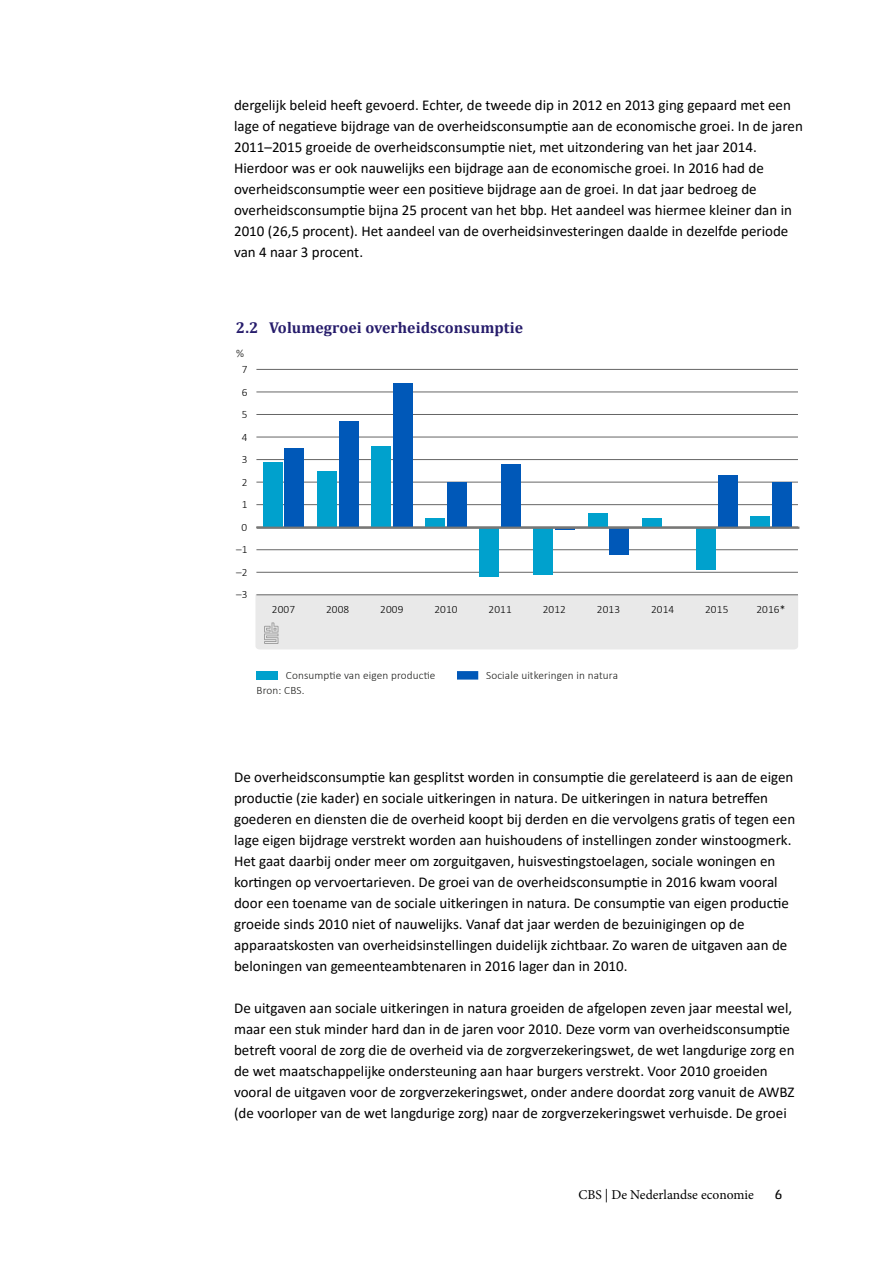
<style>
.page{position:relative;width:893px;height:1263px;background:#fff}
.page>*{position:absolute;margin:0;border:0;box-sizing:border-box;transform-origin:0 0}
.t1{font:700 15.75px "Cambria";letter-spacing:.005em;color:#271d6c}
.t2{font:15px/21px "Calibri";color:#000}
.t3{font:13.5px "Minion Pro";color:#000}
.t4{font:13.5px "Akko Pro";color:#000}
.t5{font:300 11.25px "Calibri";letter-spacing:.01em;color:#1d1d1b}
.t6{font:300 11.25px "Calibri";letter-spacing:.01em;color:#000}
</style>
<div class="page">
<div style="left:255px;top:595px;width:543px;height:54px;background:#e9e9e9"></div>
<hr style="left:256px;top:594px;width:542px;height:1px;background:#666">
<hr style="left:256px;top:572px;width:542px;height:1px;background:#666">
<hr style="left:256px;top:549px;width:542px;height:1px;background:#666">
<hr style="left:256px;top:527px;width:542px;height:1px;background:#666">
<hr style="left:256px;top:504px;width:542px;height:1px;background:#666">
<hr style="left:256px;top:482px;width:542px;height:1px;background:#666">
<hr style="left:256px;top:459px;width:542px;height:1px;background:#666">
<hr style="left:256px;top:437px;width:542px;height:1px;background:#666">
<hr style="left:256px;top:414px;width:542px;height:1px;background:#666">
<hr style="left:256px;top:392px;width:542px;height:1px;background:#666">
<hr style="left:256px;top:369px;width:542px;height:1px;background:#666">
<div style="left:285px;top:448px;width:19px;height:79px;background:#0058b8"></div>
<div style="left:339px;top:421px;width:19px;height:106px;background:#0058b8"></div>
<div style="left:393px;top:383px;width:19px;height:144px;background:#0058b8"></div>
<div style="left:447px;top:482px;width:20px;height:45px;background:#0058b8"></div>
<div style="left:501px;top:464px;width:20px;height:63px;background:#0058b8"></div>
<div style="left:609px;top:527px;width:20px;height:27px;background:#0058b8"></div>
<div style="left:718px;top:475px;width:19px;height:52px;background:#0058b8"></div>
<div style="left:772px;top:482px;width:19px;height:45px;background:#0058b8"></div>
<div style="left:263px;top:462px;width:19px;height:65px;background:#00a1cd"></div>
<div style="left:317px;top:471px;width:20px;height:56px;background:#00a1cd"></div>
<div style="left:371px;top:446px;width:20px;height:81px;background:#00a1cd"></div>
<div style="left:425px;top:518px;width:20px;height:9px;background:#00a1cd"></div>
<div style="left:480px;top:527px;width:19px;height:50px;background:#00a1cd"></div>
<div style="left:534px;top:527px;width:19px;height:47px;background:#00a1cd"></div>
<div style="left:588px;top:514px;width:19px;height:13px;background:#00a1cd"></div>
<div style="left:642px;top:518px;width:19px;height:9px;background:#00a1cd"></div>
<div style="left:696px;top:527px;width:20px;height:43px;background:#00a1cd"></div>
<div style="left:750px;top:516px;width:20px;height:11px;background:#00a1cd"></div>
<hr style="left:257px;top:527px;width:542px;height:2px;background:#777776">
<div style="left:257px;top:671px;width:21px;height:9px;background:#00a1cd"></div>
<svg style="left:457px;top:671px;width:22px;height:9px"></svg>
<p class="t2" style="left:234px;top:94px;width:570px">dergelijk beleid heeft gevoerd. Echter, de tweede dip in 2012 en 2013 ging gepaard met een lage of negatieve bijdrage van de overheidsconsumptie aan de economische groei. In de jaren 2011–2015 groeide de overheidsconsumptie niet, met uitzondering van het jaar 2014.<br>Hierdoor was er ook nauwelijks een bijdrage aan de economische groei. In 2016 had de overheidsconsumptie weer een positieve bijdrage aan de groei. In dat jaar bedroeg de overheidsconsumptie bijna 25 procent van het bbp. Het aandeel was hiermee kleiner dan in 2010 (26,5 procent). Het aandeel van de overheidsinvesteringen daalde in dezelfde periode van 4 naar 3 procent.</p>
<p class="t1" style="left:236px;top:318px;width:289px">2.2 Volumegroei overheidsconsumptie</p>
<p class="t5" style="left:236px;top:346px;width:9px">%</p>
<p class="t6" style="left:242px;top:362px;width:7px">7</p>
<p class="t6" style="left:242px;top:385px;width:7px">6</p>
<p class="t6" style="left:242px;top:407px;width:7px">5</p>
<p class="t6" style="left:242px;top:430px;width:7px">4</p>
<p class="t6" style="left:242px;top:452px;width:7px">3</p>
<p class="t6" style="left:242px;top:475px;width:7px">2</p>
<p class="t6" style="left:242px;top:498px;width:7px">1</p>
<p class="t6" style="left:241px;top:520px;width:7px">0</p>
<p class="t6" style="left:236px;top:543px;width:13px">–1</p>
<p class="t6" style="left:236px;top:565px;width:13px">–2</p>
<p class="t6" style="left:236px;top:588px;width:13px">–3</p>
<p class="t6" style="left:272px;top:603px;width:25px">2007</p>
<p class="t6" style="left:326px;top:603px;width:25px">2008</p>
<p class="t6" style="left:380px;top:603px;width:25px">2009</p>
<p class="t6" style="left:434px;top:603px;width:25px">2010</p>
<p class="t6" style="left:488px;top:603px;width:25px">2011</p>
<p class="t6" style="left:543px;top:603px;width:25px">2012</p>
<p class="t6" style="left:597px;top:603px;width:25px">2013</p>
<p class="t6" style="left:651px;top:603px;width:25px">2014</p>
<p class="t6" style="left:705px;top:603px;width:25px">2015</p>
<p class="t6" style="left:756px;top:603px;width:30px">2016*</p>
<p class="t5" style="left:286px;top:668px;width:151px">Consumptie van eigen productie</p>
<p class="t5" style="left:486px;top:668px;width:133px">Sociale uitkeringen in natura</p>
<p class="t5" style="left:257px;top:683px;width:49px">Bron: CBS.</p>
<p class="t2" style="left:234px;top:766px;width:563px">De overheidsconsumptie kan gesplitst worden in consumptie die gerelateerd is aan de eigen productie (zie kader) en sociale uitkeringen in natura. De uitkeringen in natura betreffen goederen en diensten die de overheid koopt bij derden en die vervolgens gratis of tegen een lage eigen bijdrage verstrekt worden aan huishoudens of instellingen zonder winstoogmerk.<br>Het gaat daarbij onder meer om zorguitgaven, huisvestingstoelagen, sociale woningen en kortingen op vervoertarieven. De groei van de overheidsconsumptie in 2016 kwam vooral door een toename van de sociale uitkeringen in natura. De consumptie van eigen productie groeide sinds 2010 niet of nauwelijks. Vanaf dat jaar werden de bezuinigingen op de apparaatskosten van overheidsinstellingen duidelijk zichtbaar. Zo waren de uitgaven aan de beloningen van gemeenteambtenaren in 2016 lager dan in 2010.</p>
<p class="t2" style="left:234px;top:997px;width:562px">De uitgaven aan sociale uitkeringen in natura groeiden de afgelopen zeven jaar meestal wel, maar een stuk minder hard dan in de jaren voor 2010. Deze vorm van overheidsconsumptie betreft vooral de zorg die de overheid via de zorgverzekeringswet, de wet langdurige zorg en de wet maatschappelijke ondersteuning aan haar burgers verstrekt. Voor 2010 groeiden vooral de uitgaven voor de zorgverzekeringswet, onder andere doordat zorg vanuit de AWBZ (de voorloper van de wet langdurige zorg) naar de zorgverzekeringswet verhuisde. De groei</p>
<p class="t3" style="left:578px;top:1186px;width:177px">CBS | De Nederlandse economie</p>
<p class="t4" style="left:775px;top:1186px;width:9px">6</p>
</div>
